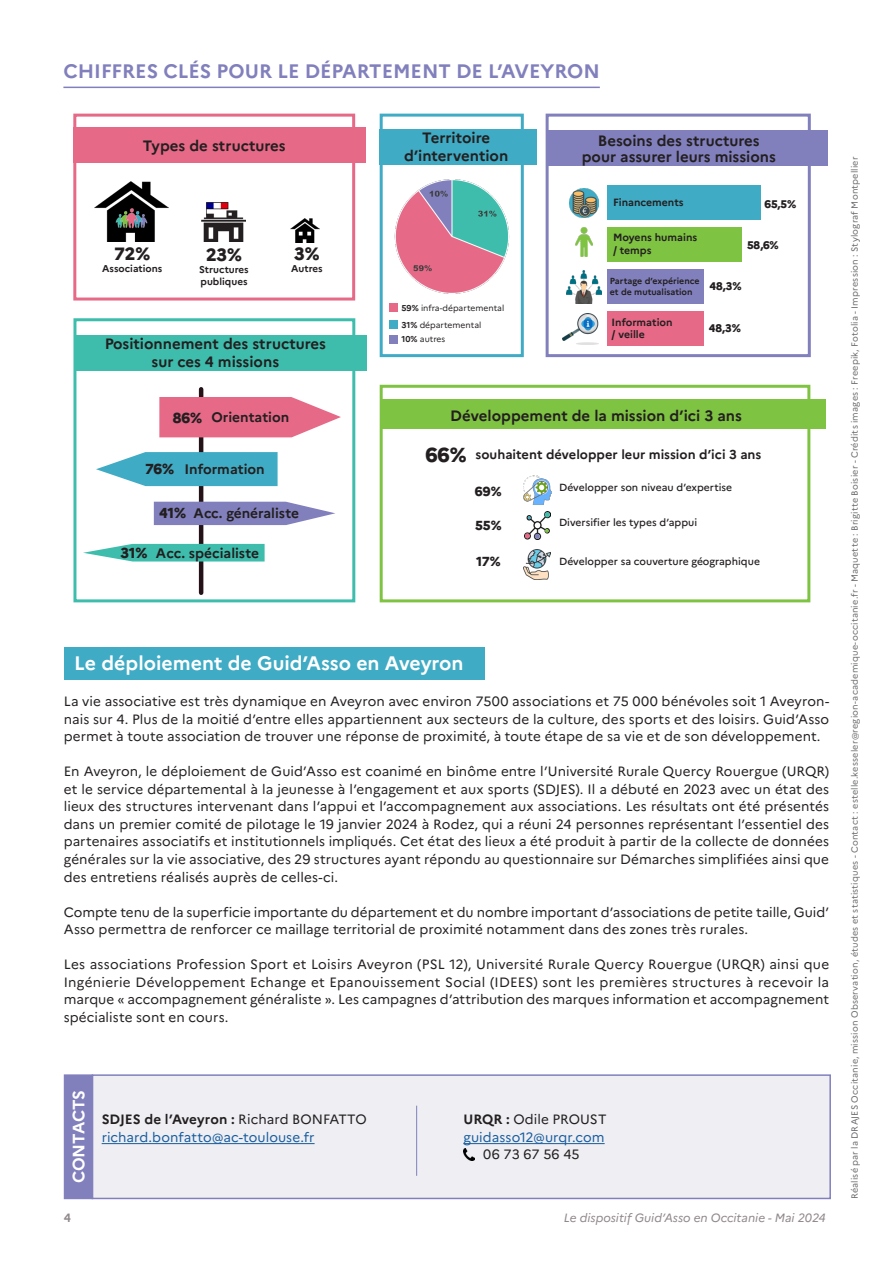
<style>
.page{position:relative;width:893px;height:1263px;background:#fff}
.page>*{position:absolute;margin:0;border:0;box-sizing:border-box;transform-origin:0 0}
.t1{font:800 20.25px "Marianne";color:#231f20}
.Titre_2_bleu{font:700 19.5px "Marianne";color:#8180bd}
.Titre_2_bleu_copie{font:700 19.5px "Marianne";color:#fff}
.t2{font:800 17.85px "Marianne";color:#231f20}
.Titre_3_bleu{font:700 16.5px "Marianne";letter-spacing:-.005em;color:#fff}
.t3{font:700 15px "Marianne";color:#231f20}
.t4{font:800 14.4px "Marianne";letter-spacing:-.015em;color:#231f20}
.t5{font:700 13.8px "Marianne";color:#231f20}
.t6{font:13.5px/17.5px "Marianne";letter-spacing:.005em;color:#231f20;text-align:justify}
.t7{font:13.5px "Marianne";letter-spacing:.005em;color:#175d9e}
.t8{font:700 13.5px "Marianne";color:#231f20}
.t9{font:800 13.05px "Marianne";color:#231f20}
.t10{font:700 12.9px "Marianne";color:#231f20}
.t11{font:italic 12px "Marianne";color:#91888b}
.t12{font:700 12px "Marianne";color:#91888b}
.t13{font:800 11.1px "Marianne";color:#231f20}
.t14{font:700 10.5px "Marianne";color:#231f20}
.t15{font:500 10.35px "Marianne";color:#231f20}
.t16{font:700 9.9px/11.9px "Marianne";color:#231f20}
.t17{font:9px "Marianne";letter-spacing:.02em;color:#6c6d70}
.t18{font:700 8.85px "Marianne";color:#231f20}
.t19{font:8.55px "Marianne";color:#231f20}
.s1{font-weight:700}
.s2{font-weight:400}
</style>
<div class="page">
<hr style="left:63px;top:87px;width:537px;height:1px;background:#8180bd">
<div style="left:380px;top:385px;width:430px;height:217px;background:#fff;border:3px solid #7fc342"></div>
<img style="left:524px;top:511px;width:26px;height:29px">
<svg style="left:525px;top:529px;width:24px;height:10px"></svg>
<svg style="left:545px;top:512px;width:5px;height:5px"></svg>
<img style="left:523px;top:550px;width:27px;height:29px">
<img style="left:523px;top:475px;width:28px;height:30px">
<div style="left:380px;top:114px;width:144px;height:243px;background:#fff;border:3px solid #40abc4"></div>
<div style="left:73px;top:318px;width:282px;height:284px;background:#fff;border:3px solid #3ebdad"></div>
<hr style="left:199px;top:389px;width:4px;height:204px;background:#231218">
<svg style="left:159px;top:397px;width:182px;height:40px;background:#e97d97"></svg>
<svg style="left:96px;top:452px;width:182px;height:34px;background:#5ab6cc"></svg>
<svg style="left:154px;top:502px;width:181px;height:23px;background:#9190c5"></svg>
<svg style="left:83px;top:544px;width:182px;height:17px;background:#57c5b7"></svg>
<div style="left:73px;top:114px;width:282px;height:186px;background:#fff;border:3px solid #e66987"></div>
<img style="left:201px;top:202px;width:45px;height:39px">
<img style="left:95px;top:182px;width:73px;height:60px">
<img style="left:290px;top:218px;width:30px;height:24px">
<div style="left:73px;top:127px;width:293px;height:36px;background:#e66987"></div>
<div style="left:379px;top:129px;width:158px;height:36px;background:#40abc4"></div>
<div style="left:74px;top:335px;width:293px;height:36px;background:#3ebdad"></div>
<div style="left:381px;top:399px;width:445px;height:29px;background:#7fc342"></div>
<div style="left:389px;top:304px;width:8px;height:8px;background:#e66987"></div>
<div style="left:389px;top:321px;width:8px;height:8px;background:#40abc4"></div>
<div style="left:389px;top:335px;width:8px;height:8px;background:#8180bd"></div>
<img style="left:381px;top:165px;width:129px;height:144px">
<div style="left:546px;top:114px;width:265px;height:243px;background:#fff;border:3px solid #8180bd"></div>
<div style="left:607px;top:186px;width:153px;height:34px;background:#40abc4"></div>
<div style="left:607px;top:228px;width:134px;height:34px;background:#7fc342"></div>
<div style="left:607px;top:269px;width:96px;height:35px;background:#8180bd"></div>
<img style="left:569px;top:188px;width:30px;height:30px">
<img style="left:575px;top:228px;width:17px;height:28px">
<div style="left:546px;top:130px;width:281px;height:36px;background:#8180bd"></div>
<img style="left:562px;top:313px;width:36px;height:32px">
<div style="left:607px;top:311px;width:96px;height:35px;background:#e66987"></div>
<img style="left:567px;top:270px;width:34px;height:34px">
<div style="left:64px;top:647px;width:421px;height:32px;background:#40abc4"></div>
<div style="left:92px;top:1075px;width:738px;height:123px;background:#eeeef3"></div>
<hr style="left:102px;top:1143px;width:213px;height:1px;background:#175d9e">
<hr style="left:463px;top:1143px;width:142px;height:1px;background:#175d9e">
<svg style="left:463px;top:1149px;width:12px;height:11px"></svg>
<div style="left:92px;top:1074px;width:739px;height:125px;border:2px solid #8180bd"></div>
<div style="left:65px;top:1075px;width:27px;height:123px;background:#8180bd"></div>
<div style="left:64px;top:1074px;width:29px;height:125px;border:2px solid #8280bd"></div>
<hr style="left:416px;top:1106px;width:1px;height:70px;background:#8180bd">
<p class="Titre_2_bleu" style="left:63px;top:59px;width:538px">CHIFFRES CLÉS POUR LE DÉPARTEMENT DE L’AVEYRON</p>
<p class="t3" style="left:143px;top:136px;width:144px">Types de structures</p>
<p class="t2" style="left:114px;top:243px;width:38px">72%</p>
<p class="t16" style="left:102px;top:262px;width:62px">Associations</p>
<p class="t2" style="left:206px;top:244px;width:38px">23%</p>
<p class="t16" style="left:199px;top:263px;width:51px">Structures publiques</p>
<p class="t2" style="left:294px;top:243px;width:27px">3%</p>
<p class="t16" style="left:291px;top:262px;width:33px">Autres</p>
<p class="t3" style="left:105px;top:335px;width:223px">Positionnement des structures</p>
<p class="t3" style="left:151px;top:353px;width:129px">sur ces 4 missions</p>
<p class="t4" style="left:173px;top:409px;width:31px">86%</p>
<p class="t5" style="left:211px;top:409px;width:80px">Orientation</p>
<p class="t4" style="left:145px;top:460px;width:31px">76%</p>
<p class="t5" style="left:184px;top:461px;width:82px">Information</p>
<p class="t4" style="left:159px;top:504px;width:29px">41%</p>
<p class="t5" style="left:194px;top:504px;width:107px">Acc. généraliste</p>
<p class="t4" style="left:120px;top:544px;width:29px">31%</p>
<p class="t5" style="left:156px;top:544px;width:105px">Acc. spécialiste</p>
<p class="t3" style="left:422px;top:128px;width:69px">Territoire</p>
<p class="t3" style="left:404px;top:146px;width:106px">d’intervention</p>
<p class="t19" style="left:401px;top:303px;width:104px"><span class="s1">59%</span> infra-départemental</p>
<p class="t19" style="left:401px;top:320px;width:81px"><span class="s1">31%</span> départemental</p>
<p class="t19" style="left:401px;top:334px;width:45px"><span class="s1">10%</span> autres</p>
<p class="t3" style="left:598px;top:131px;width:163px">Besoins des structures</p>
<p class="t3" style="left:582px;top:148px;width:196px">pour assurer leurs missions</p>
<p class="t14" style="left:613px;top:196px;width:72px">Financements</p>
<p class="t14" style="left:613px;top:231px;width:86px">Moyens humains</p>
<p class="t14" style="left:613px;top:244px;width:40px">/ temps</p>
<p class="t18" style="left:610px;top:276px;width:91px">Partage d’expérience</p>
<p class="t18" style="left:610px;top:286px;width:84px">et de mutualisation</p>
<p class="t14" style="left:612px;top:316px;width:63px">Information</p>
<p class="t14" style="left:612px;top:328px;width:35px">/ veille</p>
<p class="t13" style="left:764px;top:197px;width:33px">65,5%</p>
<p class="t13" style="left:747px;top:238px;width:33px">58,6%</p>
<p class="t13" style="left:710px;top:279px;width:34px">48,3%</p>
<p class="t13" style="left:709px;top:322px;width:34px">48,3%</p>
<p class="t3" style="left:450px;top:406px;width:293px">Développement de la mission d’ici 3 ans</p>
<p class="t1" style="left:425px;top:442px;width:43px">66%</p>
<p class="t10" style="left:476px;top:447px;width:287px">souhaitent développer leur mission d’ici 3 ans</p>
<p class="t9" style="left:475px;top:483px;width:28px">69%</p>
<p class="t9" style="left:475px;top:518px;width:28px">55%</p>
<p class="t9" style="left:476px;top:553px;width:26px">17%</p>
<p class="t15" style="left:559px;top:481px;width:175px">Développer son niveau d’expertise</p>
<p class="t15" style="left:559px;top:516px;width:140px">Diversifier les types d’appui</p>
<p class="t15" style="left:559px;top:555px;width:202px">Développer sa couverture géographique</p>
<p class="Titre_2_bleu_copie" style="left:74px;top:651px;width:391px">Le déploiement de Guid’Asso en Aveyron</p>
<p class="t6" style="left:64px;top:692px;width:767px">La vie associative est très dynamique en Aveyron avec environ 7500 associations et 75 000 bénévoles soit 1 Aveyron&shy;nais sur 4. Plus de la moitié d’entre elles appartiennent aux secteurs de la culture, des sports et des loisirs. Guid’Asso permet à toute association de trouver une réponse de proximité, à toute étape de sa vie et de son développement.</p>
<p class="t6" style="left:64px;top:763px;width:767px">En Aveyron, le déploiement de Guid’Asso est coanimé en binôme entre l’Université Rurale Quercy Rouergue (URQR) et le service départemental à la jeunesse à l’engagement et aux sports (SDJES). Il a débuté en 2023 avec un état des lieux des structures intervenant dans l’appui et l’accompagnement aux associations. Les résultats ont été présentés dans un premier comité de pilotage le 19 janvier 2024 à Rodez, qui a réuni 24 personnes représentant l’essentiel des partenaires associatifs et institutionnels impliqués. Cet état des lieux a été produit à partir de la collecte de données générales sur la vie associative, des 29 structures ayant répondu au questionnaire sur Démarches simplifiées ainsi que des entretiens réalisés auprès de celles-ci.</p>
<p class="t6" style="left:64px;top:903px;width:767px">Compte tenu de la superficie importante du département et du nombre important d’associations de petite taille, Guid’<br>Asso permettra de renforcer ce maillage territorial de proximité notamment dans des zones très rurales.</p>
<p class="t6" style="left:64px;top:956px;width:767px">Les associations Profession Sport et Loisirs Aveyron (PSL 12), Université Rurale Quercy Rouergue (URQR) ainsi que Ingénierie Développement Echange et Epanouissement Social (IDEES) sont les premières structures à recevoir la marque « accompagnement généraliste ». Les campagnes d’attribution des marques information et accompagnement spécialiste sont en cours.</p>
<p class="Titre_3_bleu" style="left:69px;top:1183px;width:95px;rotate:-90deg">CONTACTS</p>
<p class="t8" style="left:102px;top:1111px;width:267px">SDJES de l’Aveyron : <span class="s2">Richard BONFATTO</span></p>
<p class="t7" style="left:102px;top:1129px;width:214px">richard.bonfatto@ac-toulouse.fr</p>
<p class="t6" style="left:463px;top:1111px;width:145px"><span class="s1">URQR :</span> Odile PROUST</p>
<p class="t7" style="left:463px;top:1129px;width:143px">guidasso12@urqr.com</p>
<p class="t6" style="left:483px;top:1146px;width:98px">06 73 67 56 45</p>
<p class="t12" style="left:64px;top:1210px;width:9px">4</p>
<p class="t11" style="left:564px;top:1210px;width:263px">Le dispositif Guid’Asso en Occitanie - Mai 2024</p>
<p class="t17" style="left:849px;top:1199px;width:1044px;rotate:-90deg">Réalisé par la DRAJES Occitanie, mission Observation, études et statistiques - Contact : estelle.kesseler@region-academique-occitanie.fr - Maquette : Brigitte Boisier - Crédits images : Freepik, Fotolia - Impression : Stylograf Montpellier</p>
</div>
